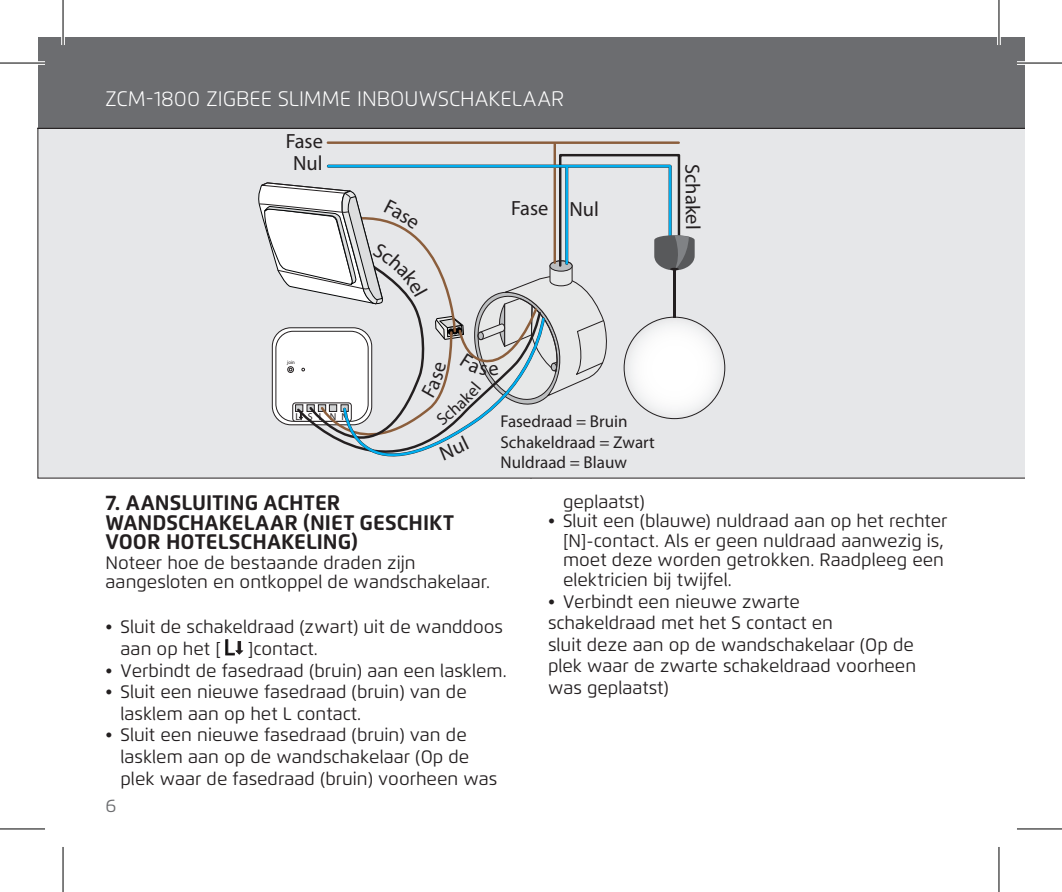
<style>
.page{position:relative;width:1062px;height:892px;background:#fff}
.page>*{position:absolute;margin:0;border:0;box-sizing:border-box;transform-origin:0 0}
.Kopje_titel{font:700 21px/19.5px "Flexo";color:#231f20}
.t1{font:300 21px "Flexo";color:#fff}
.t2{font:20.7px "Myriad Pro";color:#231f20}
.t3{font:20.4px "Myriad Pro";color:#231f20}
.Platte_tekst{font:18px/21.6px "Flexo";color:#231f20}
.Kopje_titel-2{font:18px/19.5px "Flexo";color:#231f20}
.t4{font:18px "Flexo";color:#6c6d70}
.t5{font:17.1px/20.7px "Myriad Pro";color:#231f20}
.t6{font:10.2px "Myriad Pro";color:#231f20}
.t7{font:5.1px "Myriad Pro";color:#231f20}
.s1{font-family:"Myriad Pro";font-size:22.5px;color:#000001}
</style>
<div class="page">
<div style="left:37px;top:129px;width:987px;height:349px;background:#e6e7e9"></div>
<svg style="left:235px;top:641px;width:9px;height:13px"></svg>
<svg style="left:624px;top:317px;width:100px;height:101px"></svg>
<div style="left:37px;top:37px;width:987px;height:92px;background:#6c6d70"></div>
<hr style="left:0;top:61px;width:45px;height:4px;background:#fff">
<hr style="left:1016px;top:61px;width:45px;height:4px;background:#fff">
<svg style="left:0;top:829px;width:45px;height:1px"></svg>
<svg style="left:1017px;top:829px;width:44px;height:1px"></svg>
<svg style="left:61px;top:37px;width:4px;height:8px"></svg>
<hr style="left:997px;top:0;width:3px;height:45px;background:#fff">
<hr style="left:0;top:62px;width:45px;height:2px;background:#000">
<hr style="left:1016px;top:62px;width:45px;height:2px;background:#000">
<hr style="left:0;top:828px;width:45px;height:1px;background:#000">
<hr style="left:1016px;top:828px;width:45px;height:1px;background:#000">
<hr style="left:62px;top:0;width:2px;height:45px;background:#000">
<hr style="left:62px;top:846px;width:2px;height:45px;background:#000">
<hr style="left:998px;top:0;width:1px;height:45px;background:#000">
<hr style="left:998px;top:846px;width:1px;height:45px;background:#000">
<svg style="left:257px;top:134px;width:437px;height:345px"></svg>
<p class="t1" style="left:106px;top:86px;width:460px">ZCM-1800 ZIGBEE SLIMME INBOUWSCHAKELAAR</p>
<p class="t2" style="left:286px;top:128px;width:39px">Fase</p>
<p class="t2" style="left:293px;top:150px;width:31px">Nul</p>
<p class="t7" style="left:287px;top:359px;width:9px">join</p>
<p class="t6" style="left:295px;top:410px;width:54px">L SLNN</p>
<p class="t2" style="left:511px;top:195px;width:39px">Fase</p>
<p class="t2" style="left:569px;top:196px;width:31px">Nul</p>
<p class="t3" style="left:704px;top:163px;width:67px;rotate:89deg">Schakel</p>
<p class="t5" style="left:500px;top:411px;width:156px">Fasedraad = Bruin<br>Schakeldraad = Zwart<br>Nuldraad = Blauw</p>
<p class="Kopje_titel" style="left:106px;top:493px;width:350px">7. AANSLUITING ACHTER<br>WANDSCHAKELAAR (NIET GESCHIKT<br>VOOR HOTELSCHAKELING)</p>
<p class="Kopje_titel-2" style="left:106px;top:552px;width:386px">Noteer hoe de bestaande draden zijn aangesloten en ontkoppel de wandschakelaar.</p>
<p class="Platte_tekst" style="left:106px;top:616px;width:399px">• Sluit de schakeldraad (zwart) uit de wanddoos</p>
<p class="Platte_tekst" style="left:121px;top:637px;width:199px">aan op het [ <span class="s1">L</span> ]contact.</p>
<p class="Platte_tekst" style="left:106px;top:659px;width:402px">• Verbindt de fasedraad (bruin) aan een lasklem.</p>
<p class="Platte_tekst" style="left:106px;top:681px;width:363px">• Sluit een nieuwe fasedraad (bruin) van de</p>
<p class="Platte_tekst" style="left:121px;top:702px;width:242px">lasklem aan op het L contact.</p>
<p class="Platte_tekst" style="left:106px;top:724px;width:363px">• Sluit een nieuwe fasedraad (bruin) van de</p>
<p class="Platte_tekst" style="left:121px;top:745px;width:378px">lasklem aan op de wandschakelaar (Op de plek waar de fasedraad (bruin) voorheen was</p>
<p class="t4" style="left:106px;top:794px;width:12px">6</p>
<p class="Platte_tekst" style="left:563px;top:490px;width:83px">geplaatst)</p>
<p class="Platte_tekst" style="left:548px;top:510px;width:401px">• Sluit een (blauwe) nuldraad aan op het rechter</p>
<p class="Platte_tekst" style="left:563px;top:529px;width:382px">[N]-contact. Als er geen nuldraad aanwezig is,</p>
<p class="Platte_tekst" style="left:563px;top:550px;width:382px;line-height:19.5px">moet deze worden getrokken. Raadpleeg een elektricien bij twijfel.</p>
<p class="Platte_tekst" style="left:548px;top:590px;width:253px">• Verbindt een nieuwe zwarte</p>
<p class="Platte_tekst" style="left:548px;top:612px;width:286px">schakeldraad met het S contact en</p>
<p class="Platte_tekst" style="left:548px;top:633px;width:367px">sluit deze aan op de wandschakelaar (Op de</p>
<p class="Platte_tekst" style="left:548px;top:655px;width:369px">plek waar de zwarte schakeldraad voorheen</p>
<p class="Platte_tekst" style="left:548px;top:676px;width:122px">was geplaatst)</p>
</div>
